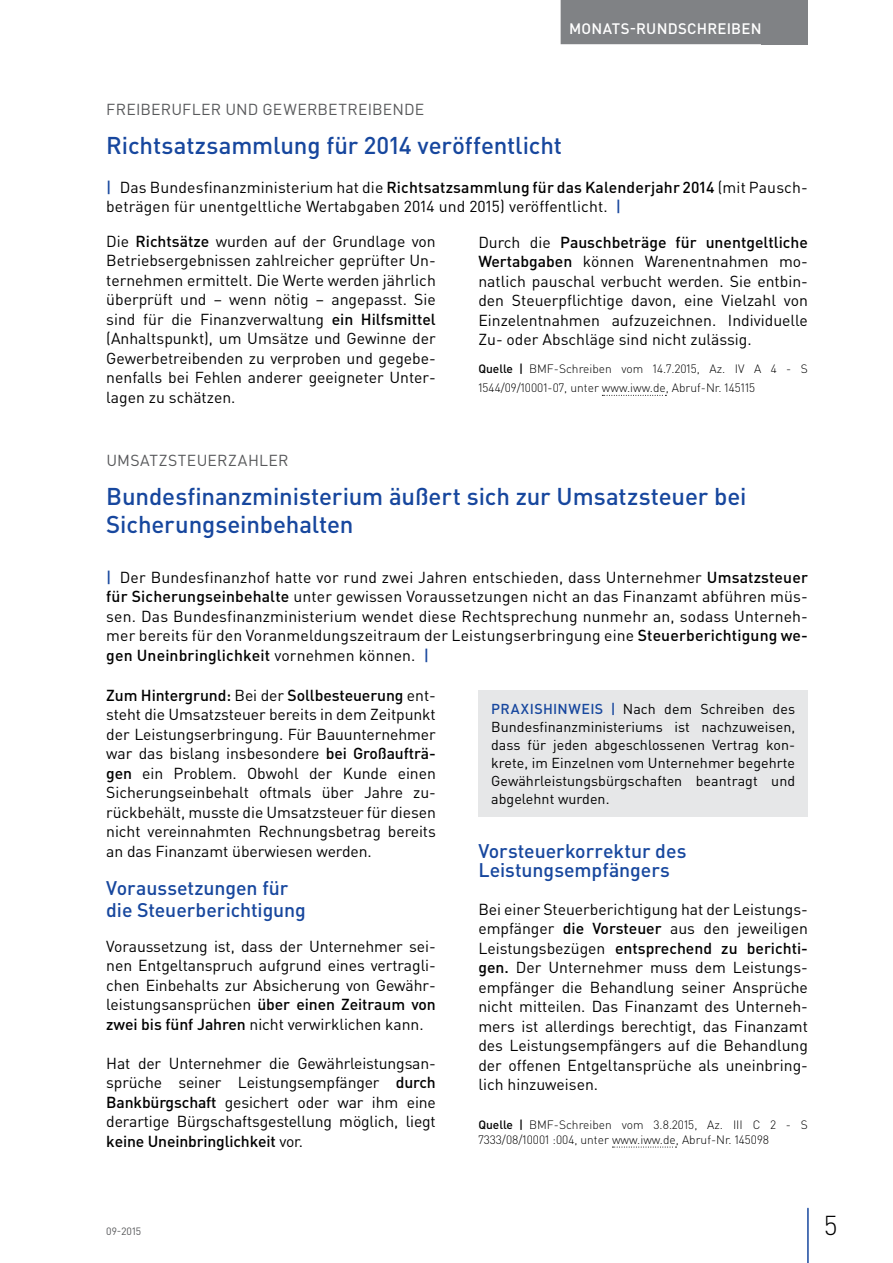
<style>
.page{position:relative;width:893px;height:1263px;background:#fff}
.page>*{position:absolute;margin:0;border:0;box-sizing:border-box;transform-origin:0 0}
.t1{font:300 27px "DIN Pro";color:#000}
.t2{font:500 24px/28.5px "DIN Pro";letter-spacing:-.005em;color:#17479e}
.t3{font:500 19.5px/22.5px "DIN Pro";letter-spacing:-.005em;color:#17479e}
.t4{font:15.75px/19.5px "DIN Pro";color:#000;text-align:justify}
.t5{font:15.75px "DIN Pro";letter-spacing:.015em;color:#58595b}
.t6{font:500 15px "DIN Pro";letter-spacing:.015em;color:#fff}
.t7{font:14.25px/18px "DIN Pro";letter-spacing:.005em;color:#000;text-align:justify}
.t8{font:300 12px/19.5px "DIN Pro";color:#000}
.t9{font:10.5px "DIN Pro";color:#58595b}
.s1{font-weight:500;color:#17479e}
.s2{font-weight:500}
</style>
<div class="page">
<div style="left:762px;top:0;width:46px;height:44px;background:#808285"></div>
<hr style="left:807px;top:1208px;width:2px;height:55px;background:#17479e">
<div style="left:561px;top:0;width:209px;height:44px;background:#808285"></div>
<svg style="left:602px;top:395px;width:64px;height:1px"></svg>
<svg style="left:612px;top:1147px;width:64px;height:1px"></svg>
<div style="left:478px;top:691px;width:330px;height:126px;background:#e6e7e8"></div>
<p class="t6" style="left:569px;top:18px;width:194px">MONATS-RUNDSCHREIBEN</p>
<p class="t5" style="left:106px;top:98px;width:320px">FREIBERUFLER UND GEWERBETREIBENDE</p>
<h2 class="t2" style="left:106px;top:130px;width:457px">Richtsatzsammlung für 2014 veröffentlicht</h2>
<p class="t4" style="left:106px;top:177px;width:703px"><span class="s1">|</span> Das Bundesfinanzministerium hat die <span class="s2">Richtsatzsammlung für das Kalenderjahr 2014</span> (mit Pausch&shy;beträgen für unentgeltliche Wertabgaben 2014 und 2015) veröffentlicht. <span class="s1">|</span></p>
<p class="t4" style="left:478px;top:232px;width:331px">Durch die <span class="s2">Pauschbeträge für unentgeltliche Wertabgaben</span> können Warenentnahmen mo&shy;natlich pauschal verbucht werden. Sie entbin&shy;den Steuerpflichtige davon, eine Vielzahl von Einzelentnahmen aufzuzeichnen. Individuelle Zu- oder Abschläge sind nicht zulässig.</p>
<p class="t8" style="left:478px;top:358px;width:331px"><span class="s2">Quelle |</span> BMF-Schreiben vom 14.7.2015, Az. IV A 4 - S<br>1544/09/10001-07, unter www.iww.de, Abruf-Nr. 145115</p>
<p class="t4" style="left:106px;top:231px;width:331px">Die <span class="s2">Richtsätze</span> wurden auf der Grundlage von Betriebsergebnissen zahlreicher geprüfter Un&shy;ternehmen ermittelt. Die Werte werden jährlich überprüft und – wenn nötig – angepasst. Sie sind für die Finanzverwaltung <span class="s2">ein Hilfsmittel </span>(Anhaltspunkt), um Umsätze und Gewinne der Gewerbetreibenden zu verproben und gegebe&shy;nenfalls bei Fehlen anderer geeigneter Unter&shy;lagen zu schätzen.</p>
<p class="t5" style="left:106px;top:449px;width:184px">UMSATZSTEUERZAHLER</p>
<h2 class="t2" style="left:106px;top:481px;width:642px">Bundesfinanzministerium äußert sich zur Umsatzsteuer bei<br>Sicherungseinbehalten</h2>
<p class="t4" style="left:106px;top:567px;width:703px"><span class="s1">|</span> Der Bundesfinanzhof hatte vor rund zwei Jahren entschieden, dass Unternehmer <span class="s2">Umsatzsteuer für Sicherungseinbehalte</span> unter gewissen Voraussetzungen nicht an das Finanzamt abführen müs&shy;sen. Das Bundesfinanzministerium wendet diese Rechtsprechung nunmehr an, sodass Unterneh&shy;mer bereits für den Voranmeldungszeitraum der Leistungserbringung eine <span class="s2">Steuerberichtigung we&shy;gen Uneinbringlichkeit</span> vornehmen können. <span class="s1">|</span></p>
<p class="t4" style="left:106px;top:685px;width:331px"><span class="s2">Zum Hintergrund:</span> Bei der <span class="s2">Sollbesteuerung</span> ent&shy;steht die Umsatzsteuer bereits in dem Zeitpunkt der Leistungserbringung. Für Bauunternehmer war das bislang insbesondere <span class="s2">bei Großaufträ&shy;gen</span> ein Problem. Obwohl der Kunde einen Sicherungseinbehalt oftmals über Jahre zu&shy;rückbehält, musste die Umsatzsteuer für diesen nicht vereinnahmten Rechnungsbetrag bereits an das Finanzamt überwiesen werden.</p>
<p class="t3" style="left:106px;top:876px;width:201px">Voraussetzungen für die Steuerberichtigung</p>
<p class="t4" style="left:106px;top:936px;width:331px">Voraussetzung ist, dass der Unternehmer sei&shy;nen Entgeltanspruch aufgrund eines vertragli&shy;chen Einbehalts zur Absicherung von Gewähr&shy;leistungsansprüchen <span class="s2">über einen Zeitraum von zwei bis fünf Jahren</span> nicht verwirklichen kann.</p>
<p class="t4" style="left:106px;top:1053px;width:331px">Hat der Unternehmer die Gewährleistungsan&shy;sprüche seiner Leistungsempfänger <span class="s2">durch Bankbürgschaft</span> gesichert oder war ihm eine derartige Bürgschaftsgestellung möglich, liegt <span class="s2">keine Uneinbringlichkeit</span> vor.</p>
<p class="t7" style="left:491px;top:699px;width:306px"><span class="s1">PRAXISHINWEIS |</span> Nach dem Schreiben des Bundesfinanzministeriums ist nachzuweisen, dass für jeden abgeschlossenen Vertrag kon&shy;krete, im Einzelnen vom Unternehmer begehrte Gewährleistungsbürgschaften beantragt und abgelehnt wurden.</p>
<p class="t3" style="left:478px;top:840px;width:210px;line-height:19.5px">Vorsteuerkorrektur des<br>Leistungsempfängers</p>
<p class="t4" style="left:478px;top:898px;width:331px">Bei einer Steuerberichtigung hat der Leistungs&shy;empfänger <span class="s2">die Vorsteuer</span> aus den jeweiligen Leistungsbezügen <span class="s2">entsprechend zu berichti&shy;gen.</span> Der Unternehmer muss dem Leistungs&shy;empfänger die Behandlung seiner Ansprüche nicht mitteilen. Das Finanzamt des Unterneh&shy;mers ist allerdings berechtigt, das Finanzamt des Leistungsempfängers auf die Behandlung der offenen Entgeltansprüche als uneinbring&shy;lich hinzuweisen.</p>
<p class="t8" style="left:478px;top:1117px;width:331px;line-height:15px"><span class="s2">Quelle |</span> BMF-Schreiben vom 3.8.2015, Az. III C 2 - S<br>7333/08/10001 :004, unter www.iww.de, Abruf-Nr. 145098</p>
<p class="t9" style="left:106px;top:1224px;width:37px">09-2015</p>
<h1 class="t1" style="left:824px;top:1207px;width:15px">5</h1>
</div>
